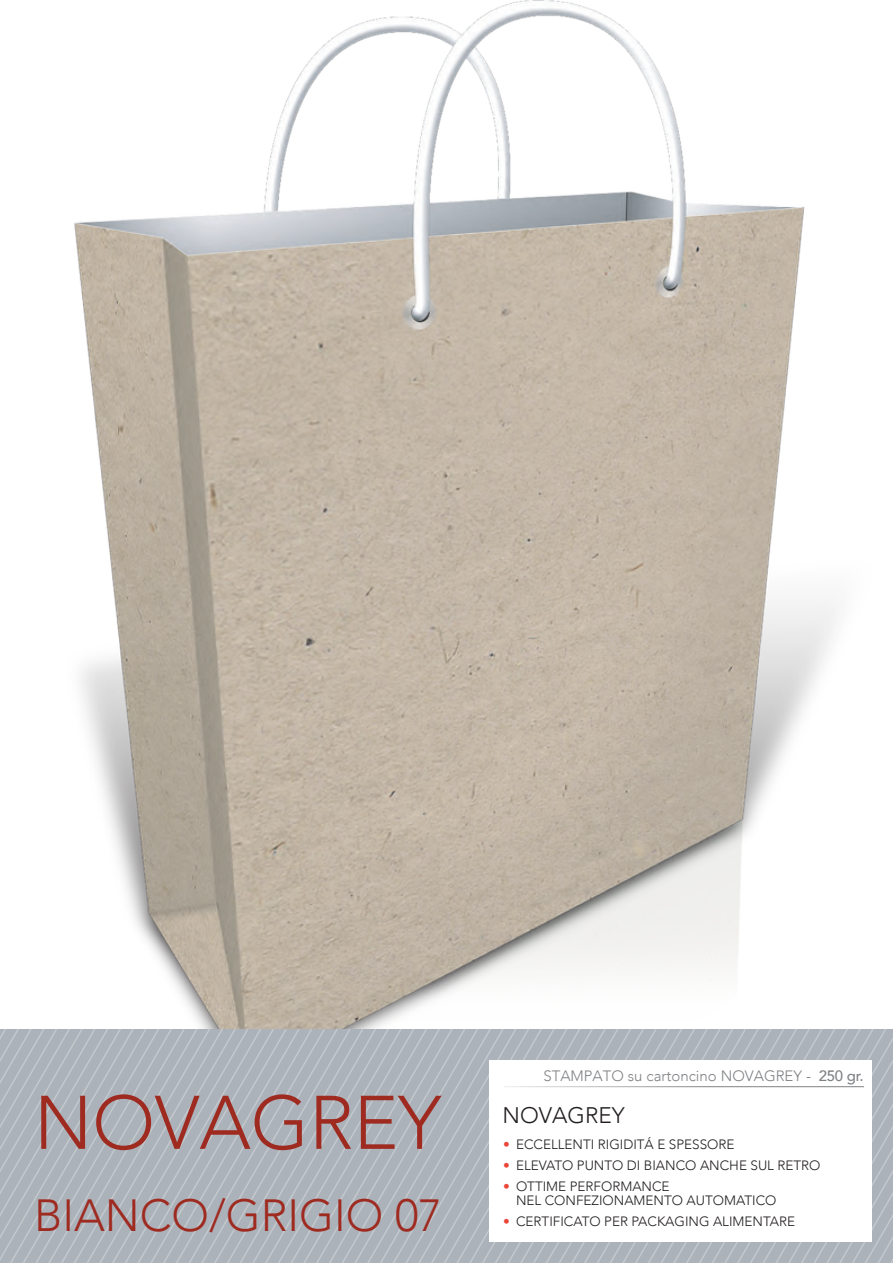
<style>
.page{position:relative;width:893px;height:1263px;background:#fff}
.page>*{position:absolute;margin:0;border:0;box-sizing:border-box;transform-origin:0 0}
.t1{font:300 75px "Avenir";color:#9e2a20}
.t2{font:300 45px "Avenir";color:#9e2a20}
.t3{font:300 22.5px "Avenir";color:#231f20}
.t4{font:300 15px "Avenir";color:#808285}
.t5{font:500 15px "Avenir";color:#808285}
.t6{font:300 13.5px/13.5px "Avenir";color:#231f20}
.s1{font-weight:300}
.s2{color:#eb463a}
</style>
<div class="page">
<img style="left:74px;top:0;width:763px;height:1027px">
<svg style="left:0;top:1027px;width:893px;height:236px;background:#afb5bc"></svg>
<div style="left:489px;top:1060px;width:383px;height:182px;background:#fff"></div>
<hr style="left:504px;top:1086px;width:360px;height:1px;background:#808285">
<h1 class="t1" style="left:34px;top:1078px;width:409px">NOVAGREY</h1>
<h2 class="t2" style="left:34px;top:1189px;width:409px">BIANCO/GRIGIO 07</h2>
<p class="t4" style="left:543px;top:1067px;width:269px">STAMPATO su cartoncino NOVAGREY -</p>
<p class="t5" style="left:796px;top:1063px;width:69px"><span class="s1">·</span> 250 gr.</p>
<h3 class="t3" style="left:503px;top:1102px;width:124px">NOVAGREY</h3>
<p class="t6" style="left:503px;top:1138px;width:233px"><span class="s2">•</span> ECCELLENTI RIGIDITÁ E SPESSORE</p>
<p class="t6" style="left:503px;top:1159px;width:319px"><span class="s2">•</span> ELEVATO PUNTO DI BIANCO ANCHE SUL RETRO</p>
<p class="t6" style="left:516px;top:1180px;width:262px;text-indent:-13px"><span class="s2">•</span> OTTIME PERFORMANCE<br>NEL CONFEZIONAMENTO AUTOMATICO</p>
<p class="t6" style="left:503px;top:1214px;width:293px"><span class="s2">•</span> CERTIFICATO PER PACKAGING ALIMENTARE</p>
</div>
